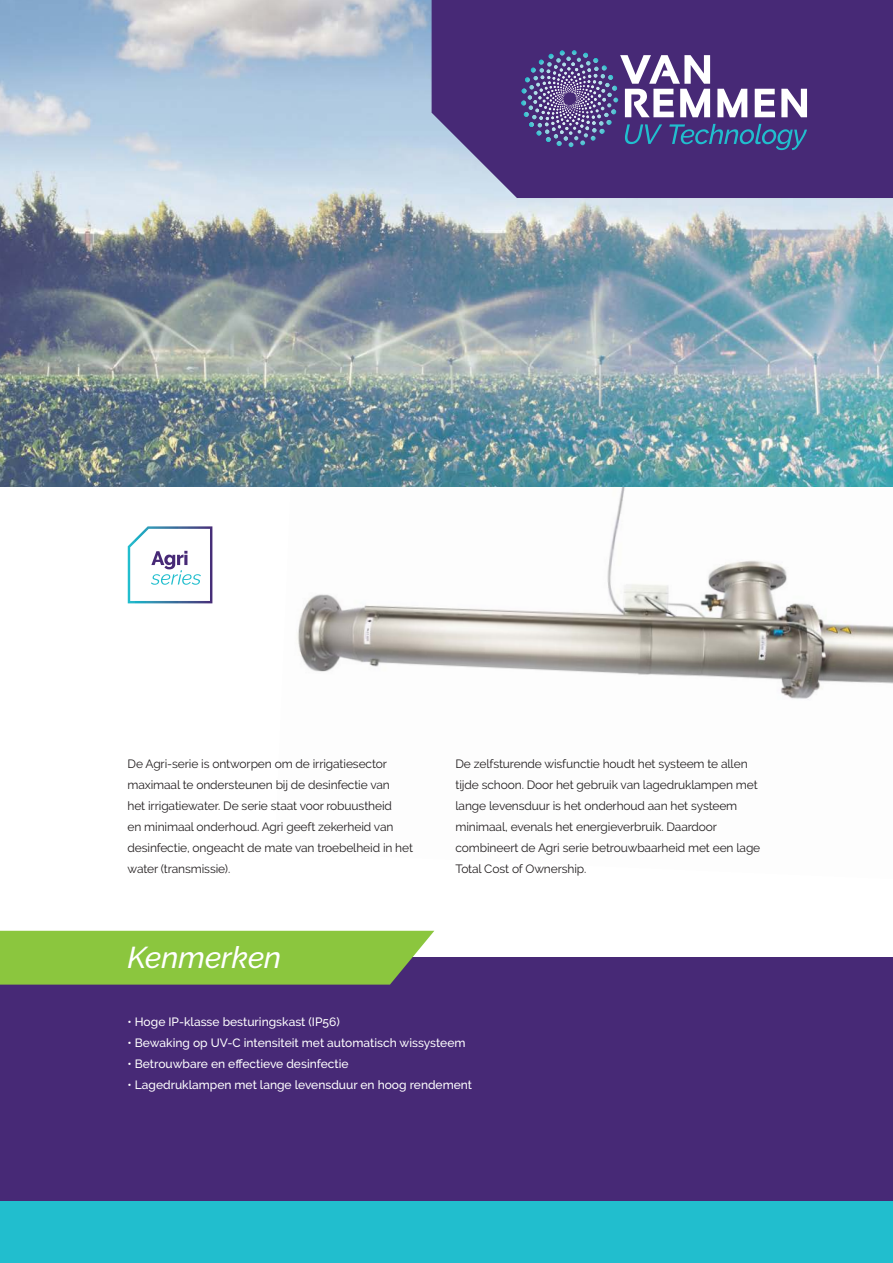
<style>
.page{position:relative;width:893px;height:1263px;background:#fff}
.page>*{position:absolute;margin:0;border:0;box-sizing:border-box;transform-origin:0 0}
.t1{font:italic 500 30px "Raleway";color:#fff}
.t2{font:12px/21px "Raleway";letter-spacing:-.01em;color:#231f20}
.t3{font:500 12px "Raleway";color:#fff}
</style>
<div class="page">
<img style="left:275px;top:486px;width:618px;height:213px">
<img style="left:0;top:0;width:893px;height:486px">
<div style="left:0;top:957px;width:893px;height:306px;background:#472976"></div>
<div style="left:0;top:1201px;width:893px;height:62px;background:#21bece"></div>
<div style="left:432px;top:0;width:461px;height:198px;background:#472976"></div>
<div style="left:0;top:931px;width:434px;height:53px;background:#8bc63e"></div>
<svg style="left:521px;top:50px;width:286px;height:100px;background:#675b95"></svg>
<svg style="left:128px;top:526px;width:84px;height:77px"></svg>
<p class="t2" style="left:128px;top:753px;width:287px">De Agri-serie is ontworpen om de irrigatiesector maximaal te ondersteunen bij de desinfectie van<br>het irrigatiewater. De serie staat voor robuustheid<br>en minimaal onderhoud. Agri geeft zekerheid van desinfectie, ongeacht de mate van troebelheid in het water (transmissie).</p>
<p class="t2" style="left:455px;top:753px;width:306px">De zelfsturende wisfunctie houdt het systeem te allen tijde schoon. Door het gebruik van lagedruklampen met lange levensduur is het onderhoud aan het systeem minimaal, evenals het energieverbruik. Daardoor combineert de Agri serie betrouwbaarheid met een lage Total Cost of Ownership.</p>
<h1 class="t1" style="left:128px;top:940px;width:155px">Kenmerken</h1>
<p class="t3" style="left:128px;top:1014px;width:214px">• Hoge IP-klasse besturingskast (IP56)</p>
<p class="t3" style="left:128px;top:1035px;width:339px">• Bewaking op UV-C intensiteit met automatisch wissysteem</p>
<p class="t3" style="left:128px;top:1056px;width:222px">• Betrouwbare en effectieve desinfectie</p>
<p class="t3" style="left:128px;top:1077px;width:346px">• Lagedruklampen met lange levensduur en hoog rendement</p>
</div>
